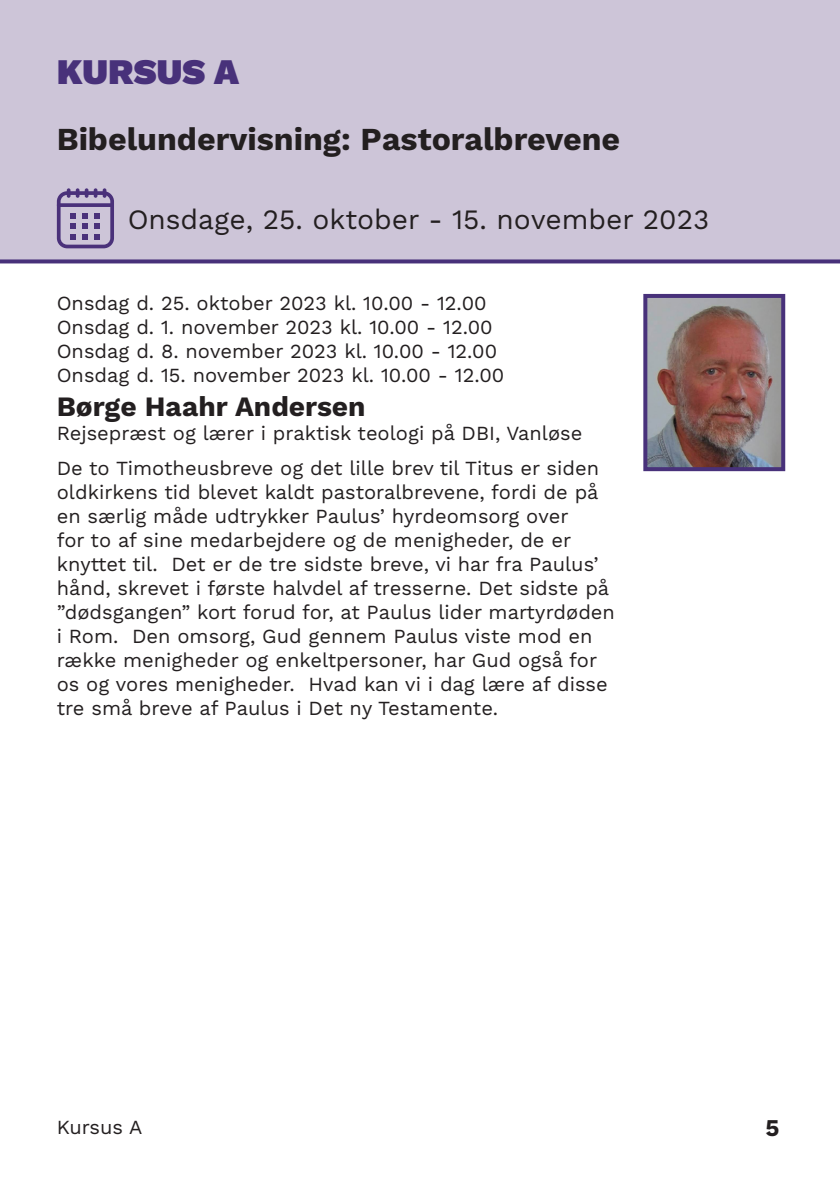
<style>
.page{position:relative;width:840px;height:1191px;background:#fff}
.page>*{position:absolute;margin:0;border:0;box-sizing:border-box;transform-origin:0 0}
.Store_overskrifter{font:900 36px "Work Sans";color:#48317a}
.Store_overskrifter-2{font:700 32px "Work Sans";color:#231f20}
.Små_overskrifter{font:28px "Work Sans";color:#231f20}
.Små_overskrifter-2{font:700 28px "Work Sans";color:#231f20}
.t1{font:700 24px "Work Sans";color:#231f20}
.titel{font:20px/24px "Work Sans";color:#231f20}
.Dato{font:20px "Work Sans";color:#231f20}
</style>
<div class="page">
<div style="left:0;top:0;width:839px;height:259px;background:#cdc5d8"></div>
<svg style="left:0;top:259px;width:839px;height:4px;background:#574284"></svg>
<img style="left:648px;top:299px;width:131px;height:167px">
<div style="left:643px;top:294px;width:141px;height:177px;border:4px solid #48317a"></div>
<svg style="left:57px;top:188px;width:57px;height:60px"></svg>
<p class="Store_overskrifter" style="left:57px;top:51px;width:184px">KURSUS A</p>
<p class="Store_overskrifter-2" style="left:57px;top:121px;width:564px">Bibelundervisning: Pastoralbrevene</p>
<p class="Små_overskrifter" style="left:128px;top:203px;width:583px">Onsdage, 25. oktober - 15. november 2023</p>
<p class="Dato" style="left:57px;top:291px;width:431px">Onsdag d. 25. oktober 2023 kl. 10.00 - 12.00</p>
<p class="Dato" style="left:57px;top:315px;width:437px">Onsdag d. 1. november 2023 kl. 10.00 - 12.00</p>
<p class="Dato" style="left:57px;top:339px;width:441px">Onsdag d. 8. november 2023 kl. 10.00 - 12.00</p>
<p class="Dato" style="left:57px;top:363px;width:449px">Onsdag d. 15. november 2023 kl. 10.00 - 12.00</p>
<p class="Små_overskrifter-2" style="left:57px;top:390px;width:310px">Børge Haahr Andersen</p>
<p class="titel" style="left:57px;top:422px;width:527px">Rejsepræst og lærer i praktisk teologi på DBI, Vanløse</p>
<p class="titel" style="left:57px;top:457px;width:559px">De to Timotheusbreve og det lille brev til Titus er siden oldkirkens tid blevet kaldt pastoralbrevene, fordi de på en særlig måde udtrykker Paulus’ hyrdeomsorg over<br>for to af sine medarbejdere og de menigheder, de er knyttet til. Det er de tre sidste breve, vi har fra Paulus’ hånd, skrevet i første halvdel af tresserne. Det sidste på ”dødsgangen” kort forud for, at Paulus lider martyrdøden i Rom. Den omsorg, Gud gennem Paulus viste mod en række menigheder og enkeltpersoner, har Gud også for os og vores menigheder. Hvad kan vi i dag lære af disse tre små breve af Paulus i Det ny Testamente.</p>
<p class="titel" style="left:57px;top:1115px;width:87px">Kursus A</p>
<p class="t1" style="left:765px;top:1113px;width:15px">5</p>
</div>
